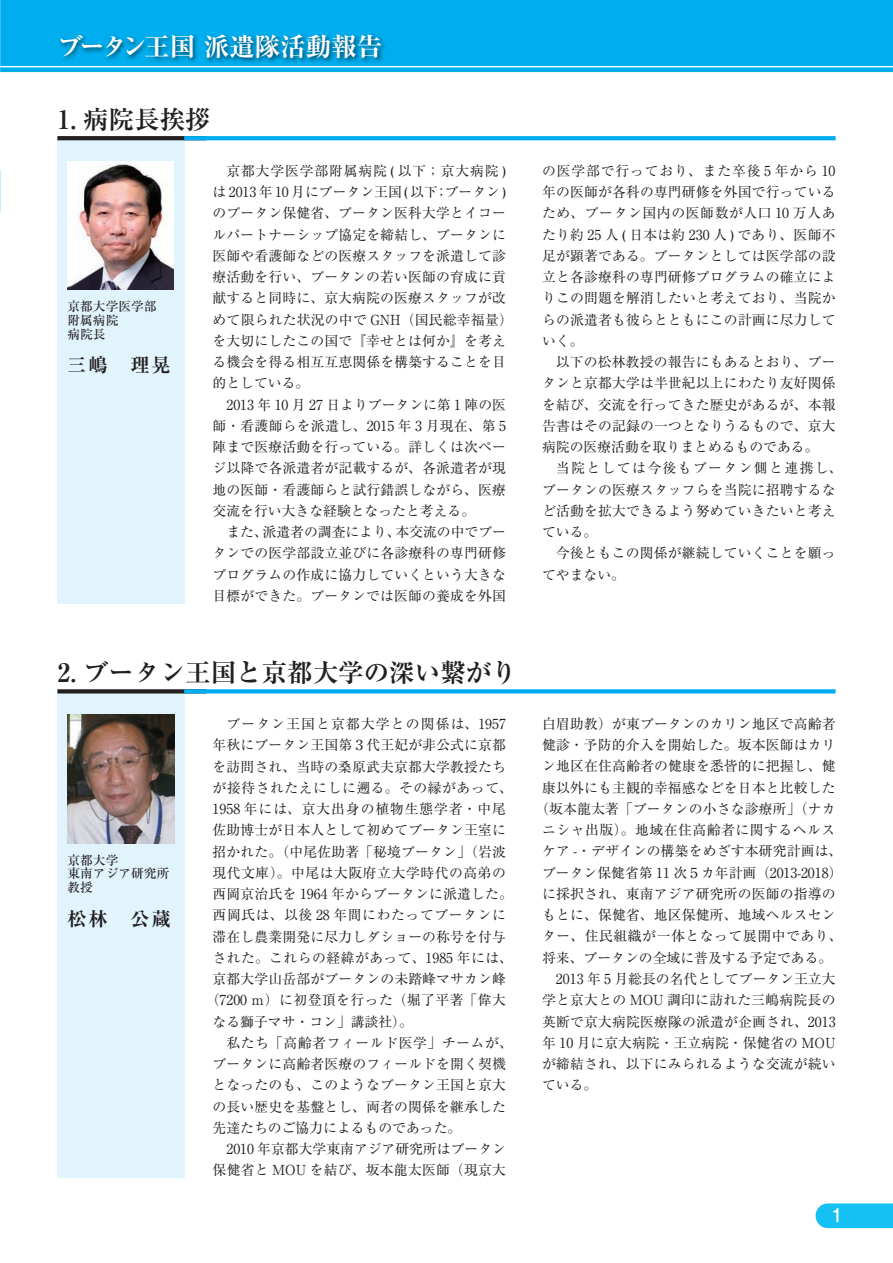
<style>
.page{position:relative;width:893px;height:1263px;background:#fff}
.page>*{position:absolute;margin:0;border:0;box-sizing:border-box;transform-origin:0 0}
.t1{font:700 25.5px "Ryumin Pr 6";color:#231f20}
.t2{font:700 expanded 25.5px "Ryumin Pr 6";color:#fff}
.t3{font:700 expanded 19.2px "Ryumin Pr 6";letter-spacing:.1em;color:#231f20}
.t4{font:500 16.95px "Shin M Go Pro";color:#fff}
.t5{font:13.8px/21.3px "Ryumin Pr 6 N";letter-spacing:.01em;color:#231f20;text-align:justify}
.t6{font:13.8px "Ryumin Pr 6 N";letter-spacing:.04em;color:#231f20}
.t7{font:13.8px "Ryumin Pr 6 N";letter-spacing:.045em;color:#231f20}
.t8{font:13.8px "Ryumin Pr 6 N";letter-spacing:.035em;color:#231f20}
.t9{font:13.8px "Ryumin Pr 6 N";letter-spacing:.03em;color:#231f20}
.t10{font:13.8px "Ryumin Pr 6 N";letter-spacing:.065em;color:#231f20}
.t11{font:13.8px "Ryumin Pr 6 N";letter-spacing:.08em;color:#231f20}
.t12{font:500 12.75px/13.8px "Ryumin Pr 6";color:#231f20}
</style>
<div class="page">
<div style="left:57px;top:138px;width:127px;height:466px;background:#e1f4fc"></div>
<div style="left:0;top:0;width:893px;height:72px;background:#00aeef"></div>
<hr style="left:0;top:66px;width:893px;height:1px;background:#fff">
<img style="left:58px;top:32px;width:329px;height:33px">
<svg style="left:57px;top:136px;width:127px;height:4px"></svg>
<svg style="left:184px;top:136px;width:652px;height:4px;background:#04afef"></svg>
<img style="left:67px;top:162px;width:107px;height:127px">
<svg style="left:816px;top:1203px;width:77px;height:25px;background:#1fc2f2"></svg>
<div style="left:57px;top:691px;width:127px;height:487px;background:#e1f4fc"></div>
<img style="left:67px;top:715px;width:108px;height:129px">
<svg style="left:57px;top:689px;width:127px;height:4px"></svg>
<svg style="left:184px;top:689px;width:652px;height:4px;background:#10b2ef"></svg>
<h1 class="t2" style="left:57px;top:27px;width:326px">ブータン王国 派遣隊活動報告</h1>
<h1 class="t1" style="left:57px;top:99px;width:155px">1. 病院長挨拶</h1>
<p class="t12" style="left:67px;top:299px;width:91px">京都大学医学部附属病院<br>病院長</p>
<h2 class="t3" style="left:67px;top:350px;width:105px">三嶋　理晃</h2>
<p class="t5" style="left:213px;top:159px;width:302px;text-align:left;text-indent:14px">京都大学医学部附属病院 ( 以下；京大病院 )は 2013 年 10 月にブータン王国 ( 以下；ブータン )のブータン保健省、ブータン医科大学とイコールパートナーシップ協定を締結し、ブータンに医師や看護師などの医療スタッフを派遣して診療活動を行い、ブータンの若い医師の育成に貢献すると同時に、京大病院の医療スタッフが改めて限られた状況の中で GNH（国民総幸福量）を大切にしたこの国で『幸せとは何か』を考える機会を得る相互互恵関係を構築することを目的としている。</p>
<p class="t5" style="left:213px;top:393px;width:295px;text-indent:14px">2013 年 10 月 27 日よりブータンに第 1 陣の医師・看護師らを派遣し、2015 年 3 月現在、第 5陣まで医療活動を行っている。詳しくは次ページ以降で各派遣者が記載するが、各派遣者が現地の医師・看護師らと試行錯誤しながら、医療交流を行い大きな経験となったと考える。</p>
<p class="t5" style="left:213px;top:521px;width:295px;text-indent:14px">また、派遣者の調査により、本交流の中でブータンでの医学部設立並びに各診療科の専門研修プログラムの作成に協力していくという大きな目標ができた。ブータンでは医師の養成を外国</p>
<h1 class="t1" style="left:57px;top:652px;width:461px">2. ブータン王国と京都大学の深い繋がり</h1>
<p class="t12" style="left:67px;top:852px;width:104px">京都大学<br>東南アジア研究所教授</p>
<h2 class="t3" style="left:67px;top:903px;width:105px">松林　公蔵</h2>
<p class="t11" style="left:226px;top:713px;width:281px">ブータン王国と京都大学との関係は、1957</p>
<p class="t5" style="left:213px;top:734px;width:295px">年秋にブータン王国第３代王妃が非公式に京都</p>
<p class="t5" style="left:213px;top:755px;width:295px">を訪問され、当時の桑原武夫京都大学教授たち</p>
<p class="t6" style="left:213px;top:777px;width:302px">が接待されたえにしに遡る。その縁があって、</p>
<p class="t10" style="left:213px;top:798px;width:295px">1958 年には、京大出身の植物生態学者・中尾</p>
<p class="t5" style="left:213px;top:819px;width:295px">佐助博士が日本人として初めてブータン王室に</p>
<p class="t5" style="left:213px;top:840px;width:295px">招かれた。（中尾佐助著「秘境ブータン」（岩波</p>
<p class="t6" style="left:213px;top:862px;width:295px">現代文庫）。中尾は大阪府立大学時代の高弟の</p>
<p class="t5" style="left:213px;top:882px;width:302px">西岡京治氏を 1964 年からブータンに派遣した。</p>
<p class="t7" style="left:213px;top:904px;width:295px">西岡氏は、以後 28 年間にわたってブータンに</p>
<p class="t5" style="left:213px;top:925px;width:295px">滞在し農業開発に尽力しダショーの称号を付与</p>
<p class="t8" style="left:213px;top:947px;width:302px">された。これらの経緯があって、1985 年には、</p>
<p class="t5" style="left:213px;top:967px;width:295px">京都大学山岳部がブータンの未踏峰マサカン峰</p>
<p class="t9" style="left:206px;top:989px;width:302px">（7200 ｍ）に初登頂を行った（堀了平著「偉大</p>
<p class="t5" style="left:213px;top:1010px;width:202px">なる獅子マサ・コン」講談社）。</p>
<p class="t7" style="left:226px;top:1032px;width:288px">私たち「高齢者フィールド医学」チームが、</p>
<p class="t5" style="left:213px;top:1052px;width:295px">ブータンに高齢者医療のフィールドを開く契機</p>
<p class="t5" style="left:213px;top:1074px;width:295px">となったのも、このようなブータン王国と京大</p>
<p class="t5" style="left:213px;top:1095px;width:295px">の長い歴史を基盤とし、両者の関係を継承した</p>
<p class="t5" style="left:213px;top:1116px;width:250px">先達たちのご協力によるものであった。</p>
<p class="t5" style="left:226px;top:1137px;width:281px">2010 年京都大学東南アジア研究所はブータン</p>
<p class="t5" style="left:213px;top:1159px;width:295px">保健省と MOU を結び、坂本龍太医師（現京大</p>
<p class="t5" style="left:542px;top:159px;width:295px">の医学部で行っており、また卒後 5 年から 10年の医師が各科の専門研修を外国で行っているため、ブータン国内の医師数が人口 10 万人あたり約 25 人 ( 日本は約 230 人 ) であり、医師不足が顕著である。ブータンとしては医学部の設立と各診療科の専門研修プログラムの確立によりこの問題を解消したいと考えており、当院からの派遣者も彼らとともにこの計画に尽力していく。</p>
<p class="t5" style="left:542px;top:350px;width:295px;text-indent:14px">以下の松林教授の報告にもあるとおり、ブータンと京都大学は半世紀以上にわたり友好関係を結び、交流を行ってきた歴史があるが、本報告書はその記録の一つとなりうるもので、京大病院の医療活動を取りまとめるものである。</p>
<p class="t5" style="left:542px;top:457px;width:302px;text-align:left;text-indent:14px">当院としては今後もブータン側と連携し、ブータンの医療スタッフらを当院に招聘するなど活動を拡大できるよう努めていきたいと考えている。</p>
<p class="t5" style="left:542px;top:542px;width:295px;text-indent:14px">今後ともこの関係が継続していくことを願ってやまない。</p>
<p class="t5" style="left:542px;top:712px;width:295px">白眉助教）が東ブータンのカリン地区で高齢者</p>
<p class="t5" style="left:542px;top:734px;width:295px">健診・予防的介入を開始した。坂本医師はカリ</p>
<p class="t5" style="left:542px;top:755px;width:295px">ン地区在住高齢者の健康を悉皆的に把握し、健</p>
<p class="t5" style="left:542px;top:776px;width:295px">康以外にも主観的幸福感などを日本と比較した</p>
<p class="t5" style="left:535px;top:797px;width:302px">（坂本龍太著「ブータンの小さな診療所」（ナカ</p>
<p class="t6" style="left:542px;top:819px;width:295px">ニシャ出版）。地域在住高齢者に関するヘルス</p>
<p class="t5" style="left:542px;top:840px;width:302px">ケア -・デザインの構築をめざす本研究計画は、</p>
<p class="t5" style="left:542px;top:861px;width:302px">ブータン保健省第 11 次５カ年計画（2013-2018）</p>
<p class="t5" style="left:542px;top:882px;width:295px">に採択され、東南アジア研究所の医師の指導の</p>
<p class="t5" style="left:542px;top:904px;width:295px">もとに、保健省、地区保健所、地域ヘルスセン</p>
<p class="t6" style="left:542px;top:925px;width:302px">ター、住民組織が一体となって展開中であり、</p>
<p class="t5" style="left:542px;top:946px;width:292px">将来、ブータンの全域に普及する予定である。</p>
<p class="t5" style="left:556px;top:967px;width:281px">2013 年 5 月総長の名代としてブータン王立大</p>
<p class="t5" style="left:542px;top:989px;width:295px">学と京大との MOU 調印に訪れた三嶋病院長の</p>
<p class="t5" style="left:542px;top:1010px;width:295px">英断で京大病院医療隊の派遣が企画され、2013</p>
<p class="t5" style="left:542px;top:1031px;width:295px">年 10 月に京大病院・王立病院・保健省の MOU</p>
<p class="t5" style="left:542px;top:1052px;width:295px">が締結され、以下にみられるような交流が続い</p>
<p class="t5" style="left:542px;top:1074px;width:57px">ている。</p>
<p class="t4" style="left:832px;top:1202px;width:12px">1</p>
</div>
